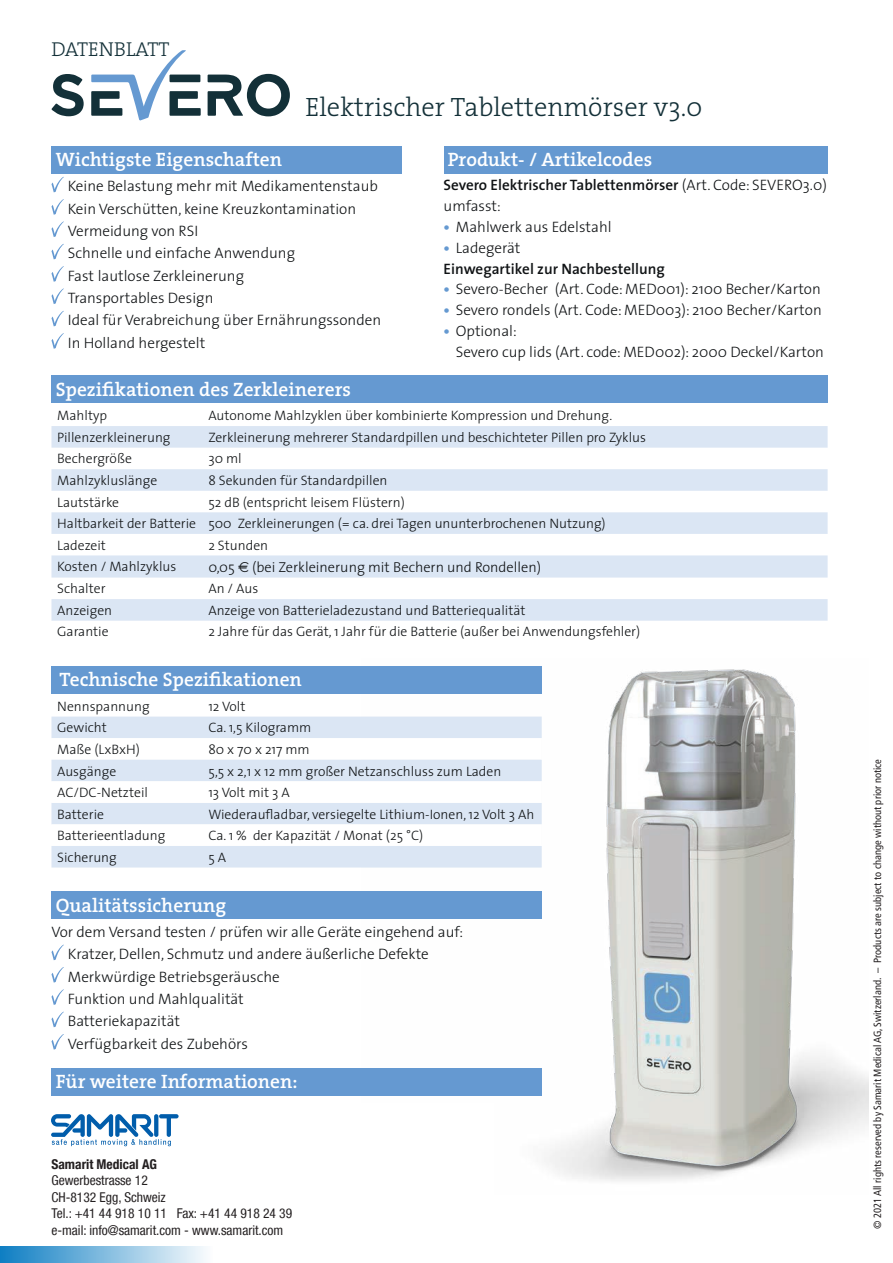
<style>
.page{position:relative;width:893px;height:1263px;background:#fff}
.page>*{position:absolute;margin:0;border:0;box-sizing:border-box;transform-origin:0 0}
.t1{font:300 26.7px "The Serif";color:#133038}
.t2{font:20.1px "The Serif Light Caps";color:#133038}
.t3{font:600 19.5px "The Serif";color:#fff}
.t4{font:300 15.15px/22.4px "The Sans";color:#0f1214}
.t5{font:600 15.15px/20.9px "The Sans";color:#0f1214}
.t6{font:300 14.4px "The Sans";color:#0f1214}
.t7{font:300 13.65px/21.6px "The Sans";color:#0f1214}
.t8{font:condensed 13.5px/16.5px "Helvetica Neue LT Com";color:#231f20}
.t9{font:700 condensed 13.5px "Helvetica Neue LT Com";color:#231f20}
.t10{font:condensed 10.5px "Frutiger LT Com";color:#231f20}
.s1{font-weight:300}
.s2{font-family:"The Serif Bold Caps";font-weight:400;color:#6599d1}
.s3{font-family:"Euro Classic";font-weight:400}
</style>
<div class="page">
<img style="left:362px;top:669px;width:506px;height:512px">
<svg style="left:208px;top:74px;width:82px;height:42px"></svg>
<svg style="left:51px;top:74px;width:33px;height:42px"></svg>
<svg style="left:91px;top:50px;width:110px;height:71px"></svg>
<div style="left:51px;top:146px;width:351px;height:27px;background:#6599d1"></div>
<svg style="left:51px;top:177px;width:13px;height:15px"></svg>
<svg style="left:51px;top:199px;width:13px;height:16px"></svg>
<svg style="left:51px;top:222px;width:13px;height:15px"></svg>
<svg style="left:51px;top:244px;width:13px;height:15px"></svg>
<svg style="left:51px;top:266px;width:13px;height:16px"></svg>
<svg style="left:51px;top:289px;width:13px;height:15px"></svg>
<svg style="left:51px;top:311px;width:13px;height:15px"></svg>
<svg style="left:51px;top:333px;width:13px;height:16px"></svg>
<div style="left:444px;top:146px;width:384px;height:27px;background:#6599d1"></div>
<div style="left:51px;top:375px;width:777px;height:28px;background:#6599d1"></div>
<div style="left:51px;top:666px;width:491px;height:27px;background:#6599d1"></div>
<div style="left:51px;top:891px;width:491px;height:28px;background:#6599d1"></div>
<div style="left:51px;top:1068px;width:491px;height:27px;background:#6599d1"></div>
<div style="left:51px;top:426px;width:777px;height:22px;background:#dbe6f4"></div>
<svg style="left:51px;top:469px;width:777px;height:152px;fill:#dbe6f4"></svg>
<svg style="left:51px;top:717px;width:491px;height:43px"></svg>
<div style="left:51px;top:760px;width:491px;height:107px;background:#dbe6f4"></div>
<svg style="left:51px;top:781px;width:491px;height:65px"></svg>
<svg style="left:51px;top:945px;width:13px;height:15px"></svg>
<svg style="left:51px;top:967px;width:13px;height:15px"></svg>
<svg style="left:51px;top:989px;width:13px;height:16px"></svg>
<svg style="left:51px;top:1012px;width:13px;height:15px"></svg>
<svg style="left:51px;top:1034px;width:13px;height:15px"></svg>
<div style="left:0;top:1103px;width:493px;height:160px;background:#fff"></div>
<svg style="left:51px;top:1114px;width:128px;height:33px"></svg>
<div style="left:0;top:1246px;width:213px;height:17px;background:linear-gradient(to right,#0e7ec3,#fcfdfe)"></div>
<h2 class="t2" style="left:51px;top:32px;width:119px">DATENBLATT</h2>
<h1 class="t1" style="left:306px;top:85px;width:399px">Elektrischer Tablettenmörser v3.0</h1>
<h3 class="t3" style="left:56px;top:143px;width:228px">Wichtigste Eigenschaften</h3>
<p class="t4" style="left:68px;top:175px;width:315px">Keine Belastung mehr mit Medikamentenstaub Kein Verschütten, keine Kreuzkontamination Vermeidung von RSI<br>Schnelle und einfache Anwendung<br>Fast lautlose Zerkleinerung<br>Transportables Design<br>Ideal für Verabreichung über Ernährungssonden In Holland hergestelt</p>
<h3 class="t3" style="left:448px;top:143px;width:206px">Produkt- / Artikelcodes</h3>
<p class="t5" style="left:444px;top:174px;width:385px">Severo Elektrischer Tablettenmörser <span class="s1">(Art. Code: SEVERO3.0) umfasst:</span></p>
<p class="t4" style="left:444px;top:215px;width:170px"><span class="s2">•</span> Mahlwerk aus Edelstahl</p>
<p class="t5" style="left:444px;top:237px;width:223px"><span class="s2">•</span> <span class="s1">Ladegerät<br></span>Einwegartikel zur Nachbestellung</p>
<p class="t4" style="left:444px;top:278px;width:379px"><span class="s2">•</span> Severo-Becher (Art. Code: MED001): 2100 Becher/Karton</p>
<p class="t4" style="left:444px;top:298px;width:380px"><span class="s2">•</span> Severo rondels (Art. Code: MED003): 2100 Becher/Karton</p>
<p class="t4" style="left:456px;top:320px;width:370px;line-height:20.9px;text-indent:-12px"><span class="s2">•</span> Optional:<br>Severo cup lids (Art. code: MED002): 2000 Deckel/Karton</p>
<h3 class="t3" style="left:56px;top:373px;width:297px">Spezifikationen des Zerkleinerers</h3>
<p class="t7" style="left:57px;top:404px;width:51px">Mahltyp</p>
<p class="t7" style="left:208px;top:404px;width:405px">Autonome Mahlzyklen über kombinierte Kompression und Drehung.</p>
<p class="t7" style="left:57px;top:426px;width:115px">Pillenzerkleinerung</p>
<p class="t7" style="left:208px;top:426px;width:439px">Zerkleinerung mehrerer Standardpillen und beschichteter Pillen pro Zyklus</p>
<p class="t7" style="left:57px;top:448px;width:76px">Bechergröße</p>
<p class="t7" style="left:208px;top:448px;width:35px">30 ml</p>
<p class="t7" style="left:57px;top:469px;width:102px">Mahlzykluslänge</p>
<p class="t7" style="left:208px;top:469px;width:181px">8 Sekunden für Standardpillen</p>
<p class="t7" style="left:57px;top:491px;width:63px">Lautstärke</p>
<p class="t7" style="left:57px;top:491px;width:550px;text-indent:151px">52 dB (entspricht leisem Flüstern)<br>Haltbarkeit der Batterie 500 Zerkleinerungen (= ca. drei Tagen ununterbrochenen Nutzung)<br>Ladezeit</p>
<p class="t7" style="left:208px;top:534px;width:61px">2 Stunden</p>
<p class="t7" style="left:57px;top:555px;width:121px">Kosten / Mahlzyklus</p>
<p class="t6" style="left:208px;top:555px;width:334px">0,05 <span class="s3">C</span> (bei Zerkleinerung mit Bechern und Rondellen)</p>
<p class="t7" style="left:57px;top:577px;width:50px">Schalter</p>
<p class="t7" style="left:208px;top:577px;width:51px">An / Aus</p>
<p class="t7" style="left:57px;top:599px;width:56px">Anzeigen</p>
<p class="t7" style="left:208px;top:599px;width:318px">Anzeige von Batterieladezustand und Batteriequalität</p>
<p class="t7" style="left:57px;top:621px;width:53px">Garantie</p>
<p class="t7" style="left:208px;top:621px;width:433px">2 Jahre für das Gerät, 1 Jahr für die Batterie (außer bei Anwendungsfehler)</p>
<h3 class="t3" style="left:60px;top:663px;width:244px">Technische Spezifikationen</h3>
<p class="t7" style="left:57px;top:695px;width:94px">Nennspannung</p>
<p class="t7" style="left:208px;top:695px;width:39px">12 Volt</p>
<p class="t7" style="left:57px;top:716px;width:51px">Gewicht</p>
<p class="t7" style="left:208px;top:716px;width:105px">Ca. 1,5 Kilogramm</p>
<p class="t7" style="left:57px;top:738px;width:84px">Maße (LxBxH)</p>
<p class="t7" style="left:208px;top:738px;width:103px">80 x 70 x 217 mm</p>
<p class="t7" style="left:57px;top:760px;width:61px">Ausgänge</p>
<p class="t7" style="left:208px;top:760px;width:294px">5,5 x 2,1 x 12 mm großer Netzanschluss zum Laden</p>
<p class="t7" style="left:57px;top:781px;width:92px">AC/DC-Netzteil</p>
<p class="t7" style="left:208px;top:781px;width:83px">13 Volt mit 3 A</p>
<p class="t7" style="left:57px;top:803px;width:48px">Batterie</p>
<p class="t7" style="left:208px;top:803px;width:327px">Wiederaufladbar, versiegelte Lithium-Ionen, 12 Volt 3 Ah</p>
<p class="t7" style="left:57px;top:824px;width:110px">Batterieentladung</p>
<p class="t7" style="left:208px;top:824px;width:216px">Ca. 1 % der Kapazität / Monat (25 °C)</p>
<p class="t7" style="left:57px;top:846px;width:61px">Sicherung</p>
<p class="t7" style="left:208px;top:846px;width:19px">5 A</p>
<h3 class="t3" style="left:56px;top:889px;width:172px">Qualitätssicherung</h3>
<p class="t4" style="left:68px;top:920px;width:397px;text-indent:-16px">Vor dem Versand testen / prüfen wir alle Geräte eingehend auf:<br>Kratzer, Dellen, Schmutz und andere äußerliche Defekte Merkwürdige Betriebsgeräusche<br>Funktion und Mahlqualität<br>Batteriekapazität<br>Verfügbarkeit des Zubehörs</p>
<h3 class="t3" style="left:56px;top:1065px;width:243px">Für weitere Informationen:</h3>
<p class="t9" style="left:51px;top:1156px;width:107px">Samarit Medical AG</p>
<p class="t8" style="left:51px;top:1172px;width:242px">Gewerbestrasse 12<br>CH-8132 Egg, Schweiz<br>Tel.: +41 44 918 10 11 Fax: +41 44 918 24 39 e-mail: info@samarit.com - www.samarit.com</p>
<p class="t10" style="left:871px;top:1229px;width:471px;rotate:-90deg">© 2021 All rights reserved by Samarit Medical AG, Switzerland. – Products are subject to change without prior notice</p>
</div>
